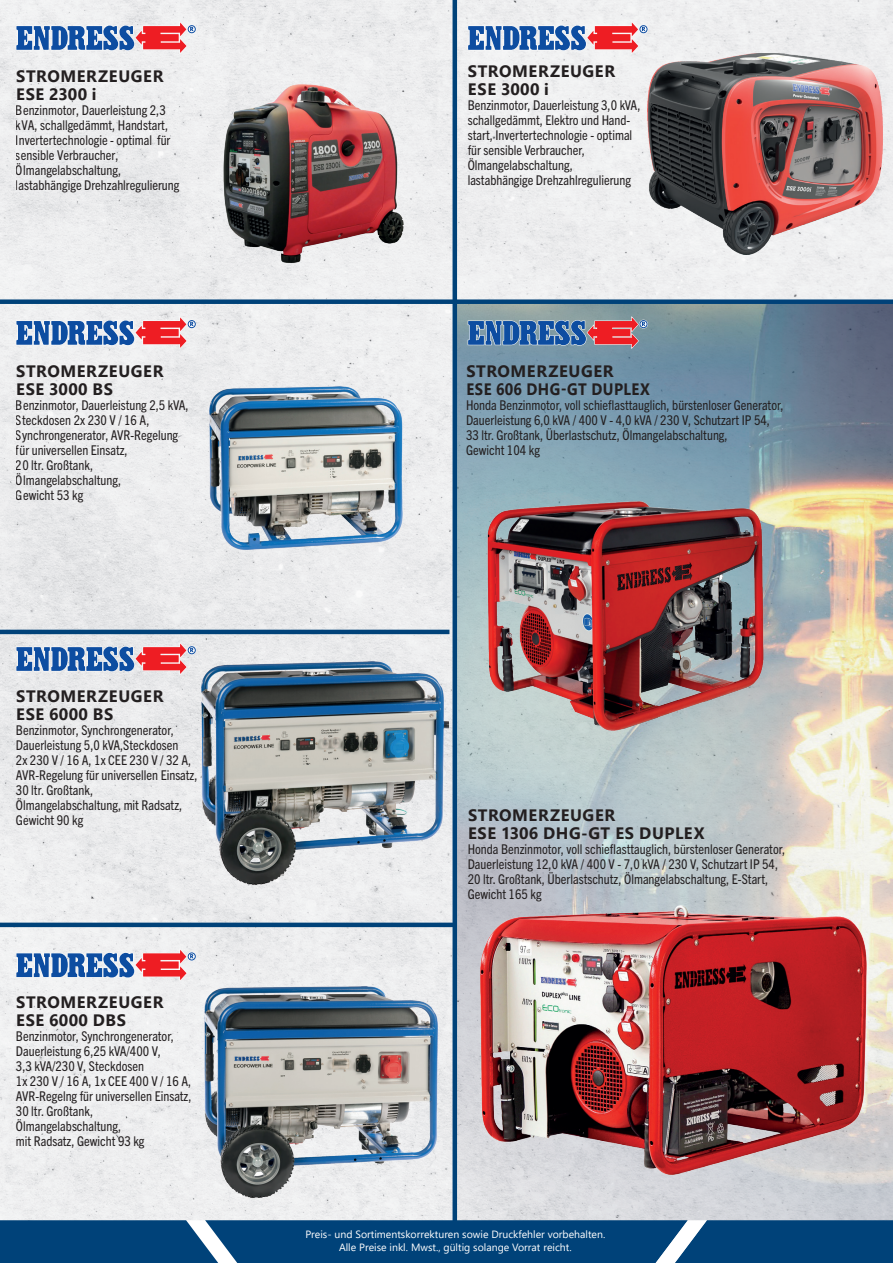
<style>
.page{position:relative;width:893px;height:1263px;background:#fff}
.page>*{position:absolute;margin:0;border:0;box-sizing:border-box;transform-origin:0 0}
.t1{font:700 16.5px/18px "Segoe UI";letter-spacing:.035em;color:#231f20}
.t2{font:condensed 13.5px/15px "Trade Gothic Next LT Pro";color:#231f20}
.t3{font:10.5px/12.6px "Segoe UI";color:#fff;text-align:center}
</style>
<div class="page">
<img style="left:0;top:0;width:893px;height:1220px">
<img style="left:457px;top:304px;width:436px;height:916px">
<hr style="left:0;top:630px;width:449px;height:4px;background:#004279">
<hr style="left:0;top:923px;width:457px;height:4px;background:#004279">
<div style="left:0;top:299px;width:893px;height:5px;background:#004279"></div>
<hr style="left:453px;top:0;width:4px;height:1263px;background:#004279">
<img style="left:205px;top:986px;width:232px;height:211px">
<img style="left:201px;top:662px;width:247px;height:223px">
<img style="left:210px;top:387px;width:193px;height:162px">
<div style="left:187px;top:320px;width:9px;height:9px;border:2px solid #fff;border-radius:50%"></div>
<div style="left:188px;top:320px;width:8px;height:8px;border:1px solid #0d4da1;border-radius:50%"></div>
<svg style="left:16px;top:316px;width:178px;height:32px"></svg>
<img style="left:648px;top:53px;width:235px;height:202px">
<img style="left:478px;top:496px;width:296px;height:245px">
<div style="left:639px;top:25px;width:9px;height:9px;border:2px solid #fff;border-radius:50%"></div>
<div style="left:639px;top:25px;width:8px;height:8px;border:1px solid #0d4da1;border-radius:50%"></div>
<svg style="left:468px;top:21px;width:177px;height:32px"></svg>
<div style="left:187px;top:646px;width:9px;height:9px;border:2px solid #fff;border-radius:50%"></div>
<div style="left:188px;top:646px;width:8px;height:8px;border:1px solid #0d4da1;border-radius:50%"></div>
<svg style="left:16px;top:642px;width:178px;height:32px;background:#9c91b0"></svg>
<div style="left:187px;top:952px;width:9px;height:9px;border:2px solid #fff;border-radius:50%"></div>
<div style="left:188px;top:952px;width:8px;height:8px;border:1px solid #0d4da1;border-radius:50%"></div>
<svg style="left:16px;top:948px;width:178px;height:33px"></svg>
<img style="left:205px;top:72px;width:214px;height:201px">
<div style="left:187px;top:25px;width:9px;height:9px;border:2px solid #fff;border-radius:50%"></div>
<div style="left:188px;top:25px;width:8px;height:8px;border:1px solid #0d4da1;border-radius:50%"></div>
<svg style="left:16px;top:21px;width:178px;height:32px"></svg>
<div style="left:639px;top:320px;width:9px;height:9px;border:2px solid #fff;border-radius:50%"></div>
<div style="left:639px;top:320px;width:8px;height:8px;border:1px solid #0d4da1;border-radius:50%"></div>
<svg style="left:468px;top:316px;width:177px;height:32px;background:#767496"></svg>
<img style="left:481px;top:906px;width:385px;height:268px">
<div style="left:0;top:1220px;width:893px;height:43px;background:#004279"></div>
<p class="t1" style="left:16px;top:66px;width:149px">STROMERZEUGER<br>ESE 2300 i</p>
<p class="t2" style="left:16px;top:102px;width:165px">Benzinmotor, Dauerleistung 2,3 kVA, schallgedämmt, Handstart,<br>Invertertechnologie - optimal für sensible Verbraucher,<br>Ölmangelabschaltung, lastabhängige Drehzahlregulierung</p>
<p class="t1" style="left:16px;top:361px;width:149px">STROMERZEUGER<br>ESE 3000 BS</p>
<p class="t2" style="left:16px;top:396px;width:174px">Benzinmotor, Dauerleistung 2,5 kVA,<br>Steckdosen 2x 230 V / 16 A,<br>Synchrongenerator, AVR-Regelung für universellen Einsatz,<br>20 ltr. Großtank,<br>Ölmangelabschaltung,<br>Gewicht 53 kg</p>
<p class="t1" style="left:16px;top:686px;width:149px">STROMERZEUGER<br>ESE 6000 BS</p>
<p class="t2" style="left:16px;top:722px;width:183px">Benzinmotor, Synchrongenerator,<br>Dauerleistung 5,0 kVA,Steckdosen<br>2x 230 V / 16 A, 1x CEE 230 V / 32 A,<br>AVR-Regelung für universellen Einsatz,<br>30 ltr. Großtank,<br>Ölmangelabschaltung, mit Radsatz,<br>Gewicht 90 kg</p>
<p class="t1" style="left:16px;top:992px;width:149px">STROMERZEUGER<br>ESE 6000 DBS</p>
<p class="t2" style="left:16px;top:1028px;width:177px">Benzinmotor, Synchrongenerator,<br>Dauerleistung 6,25 kVA/400 V,<br>3,3 kVA/230 V, Steckdosen<br>1x 230 V / 16 A, 1x CEE 400 V / 16 A,<br>AVR-Regelng für universellen Einsatz,<br>30 ltr. Großtank,<br>Ölmangelabschaltung,<br>mit Radsatz, Gewicht 93 kg</p>
<p class="t1" style="left:468px;top:61px;width:149px">STROMERZEUGER<br>ESE 3000 i</p>
<p class="t2" style="left:468px;top:97px;width:174px">Benzinmotor, Dauerleistung 3,0 kVA, schallgedämmt, Elektro und Hand&shy;start, Invertertechnologie - optimal für sensible Verbraucher, Ölmangelabschaltung, lastabhängige Drehzahlregulierung</p>
<p class="t1" style="left:466px;top:361px;width:185px">STROMERZEUGER<br>ESE 606 DHG-GT DUPLEX</p>
<p class="t2" style="left:466px;top:396px;width:319px">Honda Benzinmotor, voll schieflasttauglich, bürstenloser Generator, Dauerleistung 6,0 kVA / 400 V - 4,0 kVA / 230 V, Schutzart IP 54, 33 ltr. Großtank, Überlastschutz, Ölmangelabschaltung,<br>Gewicht 104 kg</p>
<p class="t1" style="left:468px;top:805px;width:238px">STROMERZEUGER<br>ESE 1306 DHG-GT ES DUPLEX</p>
<p class="t2" style="left:468px;top:841px;width:319px">Honda Benzinmotor, voll schieflasttauglich, bürstenloser Generator, Dauerleistung 12,0 kVA / 400 V - 7,0 kVA / 230 V, Schutzart IP 54, 20 ltr. Großtank, Überlastschutz, Ölmangelabschaltung, E-Start, Gewicht 165 kg</p>
<p class="t3" style="left:305px;top:1227px;width:301px">Preis- und Sortimentskorrekturen sowie Druckfehler vorbehalten.<br>Alle Preise inkl. Mwst., gültig solange Vorrat reicht.</p>
</div>
